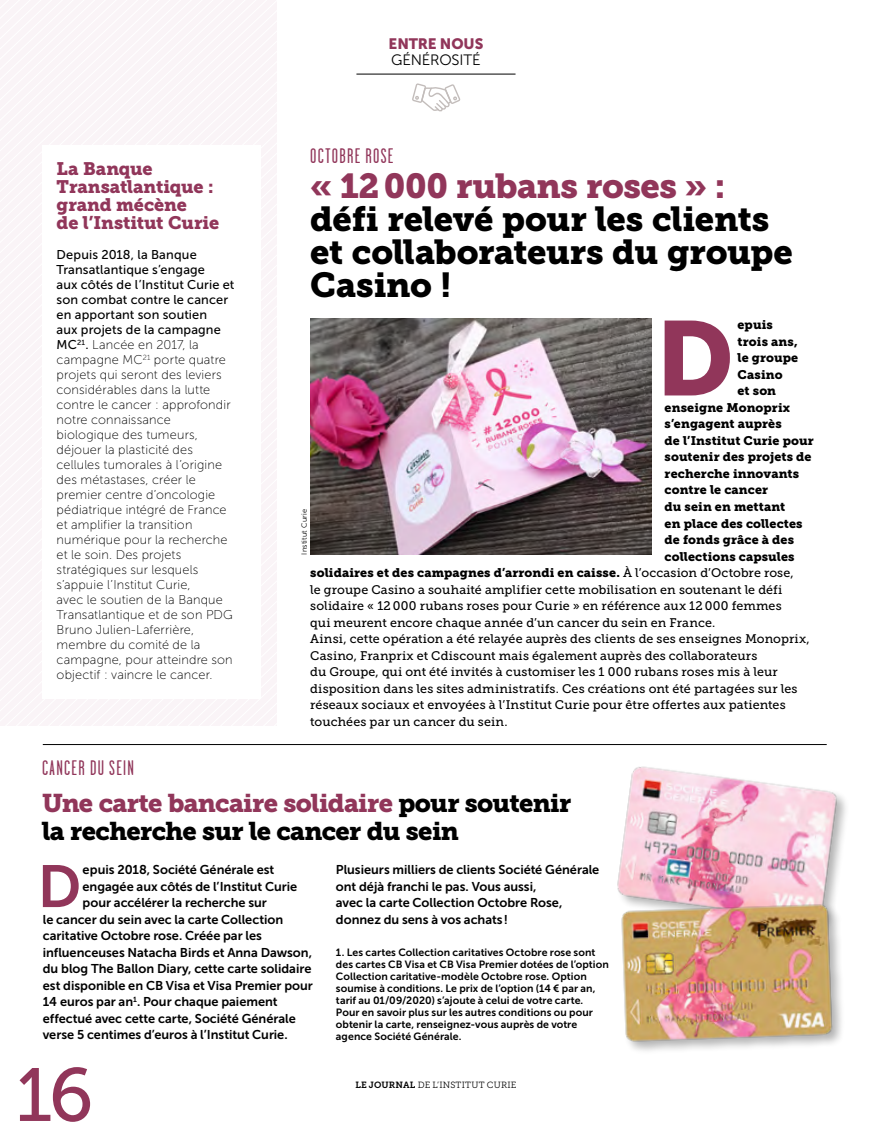
<style>
.page{position:relative;width:872px;height:1127px;background:#fff}
.page>*{position:absolute;margin:0;border:0;box-sizing:border-box;transform-origin:0 0}
.t1{font:104.7px "Museo Sans 900";color:#91365a}
.t2{font:75px "Museo Slab 500";color:#91365a}
.t3{font:59.25px "Museo Sans 700";color:#91365a}
.t4{font:34.5px/33px "Museo Slab 900";letter-spacing:-.01em;color:#000}
.t5{font:34.5px "Museo Slab 900";letter-spacing:-.01em;color:#91365a}
.t6{font:25.5px/28.5px "Museo Slab 900";letter-spacing:-.025em;color:#000}
.t7{font:21px "Garage Gothic";letter-spacing:.065em;color:#91365a}
.t8{font:18px/18px "Museo Slab 900";letter-spacing:-.005em;color:#91365a}
.t9{font:15px "Museo Sans 300";letter-spacing:-.005em;color:#000}
.t10{font:15px "Museo Sans 900";letter-spacing:-.01em;color:#91365a}
.t11{font:12.75px/15px "Museo Sans 100";letter-spacing:.01em;color:#000}
.t12{font:12.75px/16.5px "Museo Sans 700";color:#000}
.t13{font:12.75px/15px "Museo Sans 500";letter-spacing:.01em;color:#000}
.t14{font:12.45px/16.5px "Museo Slab 500";letter-spacing:.01em;color:#000}
.t15{font:12.45px "Museo Slab 900";letter-spacing:.01em;color:#000}
.t16{font:10.5px/12px "Museo Sans 700";letter-spacing:.005em;color:#000}
.t17{font:9px "Museo Slab 300";letter-spacing:.02em;color:#000}
.t18{font:7.5px "Museo Sans 300";letter-spacing:.02em;color:#000}
.s1{font-family:"Museo Sans 500"}
.s2{font-family:"Museo Slab 500"}
.s3{color:#91365a}
.s4{font-family:"Museo Slab 700"}
</style>
<div class="page">
<hr style="left:356px;top:74px;width:159px;height:1px;background:#000">
<svg style="left:412px;top:83px;width:48px;height:29px"></svg>
<hr style="left:43px;top:744px;width:783px;height:1px;background:#000">
<div style="left:0;top:0;width:136px;height:726px;background:#faf4f7"></div>
<div style="left:136px;top:0;width:140px;height:726px;background:#faf4f7"></div>
<div style="left:42px;top:145px;width:219px;height:554px;background:#fff"></div>
<img style="left:311px;top:318px;width:341px;height:236px">
<div style="left:616px;top:765px;width:234px;height:169px;background:#000;opacity:.3"></div>
<img style="left:616px;top:765px;width:224px;height:159px">
<div style="left:620px;top:903px;width:225px;height:152px;background:#000;opacity:.3"></div>
<img style="left:619px;top:902px;width:215px;height:141px">
<h3 class="t8" style="left:57px;top:160px;width:164px">La Banque<br>Transatlantique : grand mécène<br>de l’Institut Curie</h3>
<p class="t13" style="left:57px;top:247px;width:179px">Depuis 2018, la Banque<br>Transatlantique s’engage<br>aux côtés de l’Institut Curie et son combat contre le cancer en apportant son soutien<br>aux projets de la campagne</p>
<p class="t11" style="left:57px;top:337px;width:178px"><span class="s1">MC</span><sup>21</sup><span class="s1">.</span> Lancée en 2017, la campagne MC<sup>21</sup> porte quatre projets qui seront des leviers considérables dans la lutte contre le cancer : approfondir notre connaissance biologique des tumeurs, déjouer la plasticité des cellules tumorales à l’origine des métastases, créer le premier centre d’oncologie pédiatrique intégré de France et amplifier la transition numérique pour la recherche et le soin. Des projets stratégiques sur lesquels s’appuie l’Institut Curie,<br>avec le soutien de la Banque<br>Transatlantique et de son PDG<br>Bruno Julien-Laferrière, membre du comité de la campagne, pour atteindre son objectif : vaincre le cancer.</p>
<h3 class="t7" style="left:42px;top:755px;width:93px">CANCER DU SEIN</h3>
<p class="t10" style="left:388px;top:35px;width:96px">ENTRE NOUS</p>
<p class="t9" style="left:391px;top:52px;width:91px">GÉNÉROSITÉ</p>
<h3 class="t7" style="left:310px;top:143px;width:85px">OCTOBRE ROSE</h3>
<h3 class="t5" style="left:310px;top:166px;width:417px">« 12 000 rubans roses » :</h3>
<h3 class="t4" style="left:310px;top:202px;width:484px">défi relevé pour les clients et collaborateurs du groupe<br>Casino !</h3>
<h1 class="t1" style="left:656px;top:299px;width:80px">D</h1>
<p class="t15" style="left:737px;top:318px;width:37px">epuis</p>
<p class="t15" style="left:737px;top:334px;width:62px">trois ans,</p>
<p class="t15" style="left:737px;top:351px;width:62px">le groupe</p>
<p class="t15" style="left:737px;top:367px;width:47px">Casino</p>
<p class="t15" style="left:737px;top:384px;width:40px">et son</p>
<p class="t15" style="left:664px;top:400px;width:127px">enseigne Monoprix</p>
<p class="t15" style="left:664px;top:417px;width:119px">s’engagent auprès</p>
<p class="t15" style="left:664px;top:433px;width:151px">de l’Institut Curie pour</p>
<p class="t15" style="left:664px;top:450px;width:148px">soutenir des projets de</p>
<p class="t15" style="left:664px;top:466px;width:136px">recherche innovants</p>
<p class="t15" style="left:664px;top:483px;width:105px">contre le cancer</p>
<p class="t15" style="left:664px;top:499px;width:122px">du sein en mettant</p>
<p class="t15" style="left:664px;top:516px;width:139px">en place des collectes</p>
<p class="t15" style="left:664px;top:532px;width:131px">de fonds grâce à des</p>
<p class="t15" style="left:664px;top:549px;width:131px">collections capsules</p>
<p class="t15" style="left:310px;top:565px;width:485px">solidaires et des campagnes d’arrondi en caisse. <span class="s2">À l’occasion d’Octobre rose,</span></p>
<p class="t14" style="left:310px;top:581px;width:501px">le groupe Casino a souhaité amplifier cette mobilisation en soutenant le défi solidaire « 12 000 rubans roses pour Curie » en référence aux 12 000 femmes<br>qui meurent encore chaque année d’un cancer du sein en France.<br>Ainsi, cette opération a été relayée auprès des clients de ses enseignes Monoprix, Casino, Franprix et Cdiscount mais également auprès des collaborateurs<br>du Groupe, qui ont été invités à customiser les 1 000 rubans roses mis à leur disposition dans les sites administratifs. Ces créations ont été partagées sur les réseaux sociaux et envoyées à l’Institut Curie pour être offertes aux patientes touchées par un cancer du sein.</p>
<p class="t18" style="left:300px;top:554px;width:47px;rotate:-90deg">Institut Curie</p>
<h3 class="t6" style="left:42px;top:788px;width:531px"><span class="s3">Une carte bancaire solidaire</span> pour soutenir la recherche sur le cancer du sein</h3>
<h3 class="t3" style="left:38px;top:853px;width:45px">D</h3>
<p class="t12" style="left:82px;top:861px;width:193px">epuis 2018, Société Générale est</p>
<p class="t12" style="left:82px;top:878px;width:216px">engagée aux côtés de l’Institut Curie</p>
<p class="t12" style="left:82px;top:894px;width:186px">pour accélérer la recherche sur</p>
<p class="t12" style="left:43px;top:911px;width:242px">le cancer du sein avec la carte Collection</p>
<p class="t12" style="left:43px;top:927px;width:220px">caritative Octobre rose. Créée par les</p>
<p class="t12" style="left:43px;top:944px;width:271px">influenceuses Natacha Birds et Anna Dawson,</p>
<p class="t12" style="left:43px;top:960px;width:270px">du blog The Ballon Diary, cette carte solidaire</p>
<p class="t12" style="left:43px;top:977px;width:271px">est disponible en CB Visa et Visa Premier pour</p>
<p class="t12" style="left:43px;top:993px;width:236px">14 euros par an<sup>1</sup>. Pour chaque paiement</p>
<p class="t12" style="left:43px;top:1010px;width:254px">effectué avec cette carte, Société Générale</p>
<p class="t12" style="left:43px;top:1026px;width:246px">verse 5 centimes d’euros à l’Institut Curie.</p>
<h2 class="t2" style="left:16px;top:1053px;width:79px">16</h2>
<p class="t12" style="left:336px;top:861px;width:265px">Plusieurs milliers de clients Société Générale ont déjà franchi le pas. Vous aussi,<br>avec la carte Collection Octobre Rose, donnez du sens à vos achats!</p>
<p class="t16" style="left:336px;top:947px;width:274px">1. Les cartes Collection caritatives Octobre rose sont des cartes CB Visa et CB Visa Premier dotées de l’option Collection caritative-modèle Octobre rose. Option soumise à conditions. Le prix de l’option (14 € par an, tarif au 01/09/2020) s’ajoute à celui de votre carte.<br>Pour en savoir plus sur les autres conditions ou pour obtenir la carte, renseignez-vous auprès de votre agence Société Générale.</p>
<p class="t17" style="left:355px;top:1079px;width:163px"><span class="s4">LE JOURNAL</span> DE L’INSTITUT CURIE</p>
</div>
